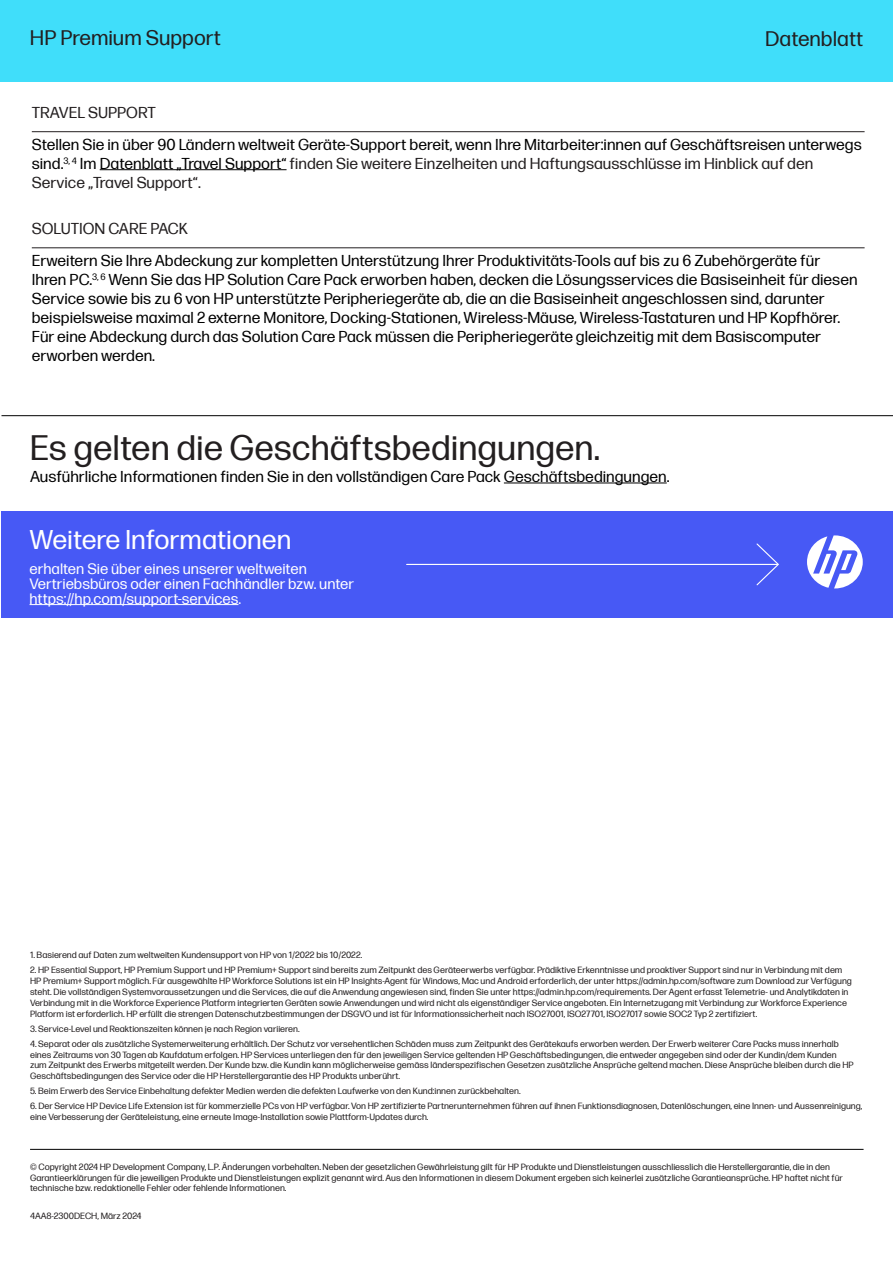
<style>
.page{position:relative;width:893px;height:1263px;background:#fff}
.page>*{position:absolute;margin:0;border:0;box-sizing:border-box;transform-origin:0 0}
.t1{font:35.25px "Forma DJR Micro";color:#231f20}
.t2{font:27px "Forma DJR Micro";color:#fff}
.t3{font:21px "Forma DJR Micro";color:#231f20}
.t4{font:15.75px/18.9px "Forma DJR Micro";color:#000}
.t5{font:15.75px "Forma DJR Micro";color:#231f20}
.t6{font:15px/15px "Forma DJR Micro";color:#fff}
.t7{font:9px/10.8px "Forma DJR Micro";color:#231f20}
.s1{color:#231f20}
</style>
<div class="page">
<div style="left:0;top:0;width:893px;height:82px;background:#40defa"></div>
<hr style="left:32px;top:131px;width:833px;height:1px;background:#231f20">
<hr style="left:100px;top:169px;width:187px;height:1px;background:#000">
<hr style="left:32px;top:247px;width:833px;height:1px;background:#231f20">
<div style="left:2px;top:511px;width:891px;height:107px;background:#4759f5"></div>
<hr style="left:30px;top:1149px;width:833px;height:1px;background:#000">
<hr style="left:30px;top:604px;width:208px;height:1px;background:#fff">
<hr style="left:504px;top:483px;width:163px;height:1px;background:#000">
<hr style="left:407px;top:564px;width:370px;height:1px;background:#fff">
<svg style="left:755px;top:543px;width:24px;height:43px"></svg>
<svg style="left:807px;top:535px;width:56px;height:53px"></svg>
<hr style="left:2px;top:415px;width:891px;height:1px;background:#000">
<h3 class="t3" style="left:30px;top:23px;width:192px">HP Premium Support</h3>
<h3 class="t3" style="left:765px;top:23px;width:100px">Datenblatt</h3>
<h3 class="t5" style="left:32px;top:101px;width:126px">TRAVEL SUPPORT</h3>
<p class="t4" style="left:32px;top:134px;width:831px">Stellen Sie in über 90 Ländern weltweit Geräte-Support bereit, wenn Ihre Mitarbeiter:innen auf Geschäftsreisen unterwegs sind.<sup>3,</sup> <sup>4</sup> Im Datenblatt „Travel Support“ <span class="s1">finden Sie weitere Einzelheiten und Haftungsausschlüsse im Hinblick auf den<br>Service „Travel Support“.</span></p>
<h3 class="t5" style="left:32px;top:217px;width:158px">SOLUTION CARE PACK</h3>
<p class="t4" style="left:32px;top:250px;width:827px">Erweitern Sie Ihre Abdeckung zur kompletten Unterstützung Ihrer Produktivitäts-Tools auf bis zu 6 Zubehörgeräte für Ihren PC.<sup>3,</sup> <sup>6</sup> Wenn Sie das HP Solution Care Pack erworben haben, decken die Lösungsservices die Basiseinheit für diesen Service sowie bis zu 6 von HP unterstützte Peripheriegeräte ab, die an die Basiseinheit angeschlossen sind, darunter beispielsweise maximal 2 externe Monitore, Docking-Stationen, Wireless-Mäuse, Wireless-Tastaturen und HP Kopfhörer.<br>Für eine Abdeckung durch das Solution Care Pack müssen die Peripheriegeräte gleichzeitig mit dem Basiscomputer erworben werden.</p>
<h1 class="t1" style="left:30px;top:422px;width:572px">Es gelten die Geschäftsbedingungen.</h1>
<h3 class="t4" style="left:30px;top:466px;width:641px">Ausführliche Informationen finden Sie in den vollständigen Care Pack Geschäftsbedingungen.</h3>
<h2 class="t2" style="left:30px;top:520px;width:263px">Weitere Informationen</h2>
<h3 class="t6" style="left:30px;top:560px;width:326px">erhalten Sie über eines unserer weltweiten<br>Vertriebsbüros oder einen Fachhändler bzw. unter https://hp.com/support-services.</h3>
<p class="t7" style="left:30px;top:949px;width:334px">1. Basierend auf Daten zum weltweiten Kundensupport von HP von 1/2022 bis 10/2022.</p>
<p class="t7" style="left:30px;top:964px;width:823px">2. HP Essential Support, HP Premium Support und HP Premium+ Support sind bereits zum Zeitpunkt des Geräteerwerbs verfügbar. Prädiktive Erkenntnisse und proaktiver Support sind nur in Verbindung mit dem HP Premium+ Support möglich. Für ausgewählte HP Workforce Solutions ist ein HP Insights-Agent für Windows, Mac und Android erforderlich, der unter https://admin.hp.com/software zum Download zur Verfügung steht. Die vollständigen Systemvoraussetzungen und die Services, die auf die Anwendung angewiesen sind, finden Sie unter https://admin.hp.com/requirements. Der Agent erfasst Telemetrie- und Analytikdaten in Verbindung mit in die Workforce Experience Platform integrierten Geräten sowie Anwendungen und wird nicht als eigenständiger Service angeboten. Ein Internetzugang mit Verbindung zur Workforce Experience Platform ist erforderlich. HP erfüllt die strengen Datenschutzbestimmungen der DSGVO und ist für Informationssicherheit nach ISO27001, ISO27701, ISO27017 sowie SOC2 Typ 2 zertifiziert.</p>
<p class="t7" style="left:30px;top:1022px;width:271px">3. Service-Level und Reaktionszeiten können je nach Region variieren.</p>
<p class="t7" style="left:30px;top:1037px;width:825px">4. Separat oder als zusätzliche Systemerweiterung erhältlich. Der Schutz vor versehentlichen Schäden muss zum Zeitpunkt des Gerätekaufs erworben werden. Der Erwerb weiterer Care Packs muss innerhalb eines Zeitraums von 30 Tagen ab Kaufdatum erfolgen. HP Services unterliegen den für den jeweiligen Service geltenden HP Geschäftsbedingungen, die entweder angegeben sind oder der Kundin/dem Kunden zum Zeitpunkt des Erwerbs mitgeteilt werden. Der Kunde bzw. die Kundin kann möglicherweise gemäss länderspezifischen Gesetzen zusätzliche Ansprüche geltend machen. Diese Ansprüche bleiben durch die HP Geschäftsbedingungen des Service oder die HP Herstellergarantie des HP Produkts unberührt.</p>
<p class="t7" style="left:30px;top:1085px;width:492px">5. Beim Erwerb des Service Einbehaltung defekter Medien werden die defekten Laufwerke von den Kund:innen zurückbehalten.</p>
<p class="t7" style="left:30px;top:1100px;width:834px">6. Der Service HP Device Life Extension ist für kommerzielle PCs von HP verfügbar. Von HP zertifizierte Partnerunternehmen führen auf ihnen Funktionsdiagnosen, Datenlöschungen, eine Innen- und Aussenreinigung, eine Verbesserung der Geräteleistung, eine erneute Image-Installation sowie Plattform-Updates durch.</p>
<p class="t7" style="left:30px;top:1160px;width:814px">© Copyright 2024 HP Development Company, L.P. Änderungen vorbehalten. Neben der gesetzlichen Gewährleistung gilt für HP Produkte und Dienstleistungen ausschliesslich die Herstellergarantie, die in den<br>Garantieerklärungen für die jeweiligen Produkte und Dienstleistungen explizit genannt wird. Aus den Informationen in diesem Dokument ergeben sich keinerlei zusätzliche Garantieansprüche. HP haftet nicht für technische bzw. redaktionelle Fehler oder fehlende Informationen.</p>
<p class="t7" style="left:30px;top:1210px;width:113px">4AA8-2300DECH, März 2024</p>
</div>
